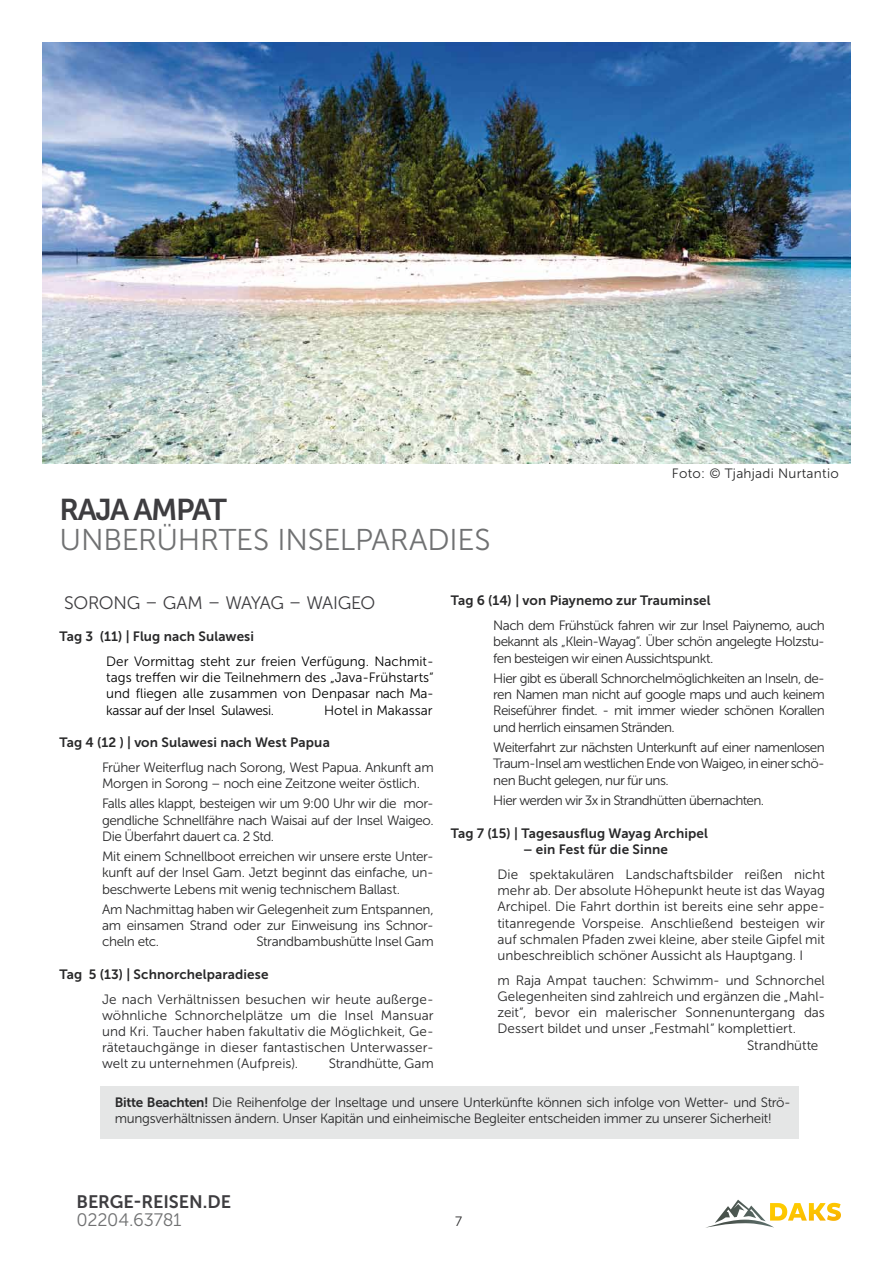
<style>
.page{position:relative;width:893px;height:1263px;background:#fff}
.page>*{position:absolute;margin:0;border:0;box-sizing:border-box;transform-origin:0 0}
.t1{font:30px "Museo Sans 300";letter-spacing:-.005em;color:#707172}
.t2{font:30px "Museo Sans 700";letter-spacing:-.05em;color:#3e3d40}
.t3{font:18px "Museo Sans 300";color:#3e3d40}
.t4{font:18px "Museo Sans 700";letter-spacing:-.005em;color:#3e3d40}
.t5{font:18px "Museo Sans 300";letter-spacing:-.015em;color:#707172}
.t6{font:13.5px/16.2px "Museo Sans 300";letter-spacing:-.02em;color:#282829;text-align:justify}
.t7{font:13.5px/16.2px "Museo Sans 300";color:#000;text-align:justify}
.t8{font:13.5px "Museo Sans 700";letter-spacing:.005em;color:#282829}
.t9{font:13.5px "Museo Sans 300";color:#282829}
.t10{font:13.5px "Museo Sans 300";letter-spacing:-.04em;color:#282829}
.t11{font:13.5px "Museo Sans 300";letter-spacing:.02em;color:#282829}
.s1{font-family:"Museo Sans 700"}
</style>
<div class="page">
<svg style="left:706px;top:1199px;width:135px;height:29px"></svg>
<div style="left:100px;top:1086px;width:698px;height:52px;background:#e5e6e6"></div>
<img style="left:43px;top:43px;width:807px;height:420px">
<h1 class="t2" style="left:60px;top:493px;width:169px">Raja Ampat</h1>
<h1 class="t1" style="left:60px;top:523px;width:20px">Unberü</h1>
<h1 class="t1" style="left:178px;top:523px;width:126px">hrtes Inselpara</h1>
<h1 class="t1" style="left:428px;top:523px;width:36px">dies</h1>
<p class="t11" style="left:672px;top:466px;width:168px">Foto: © Tjahjadi Nurtantio</p>
<h2 class="t3" style="left:64px;top:593px;width:24px">Sorong</h2>
<h2 class="t3" style="left:145px;top:593px;width:108px">– ga m – Wayag</h2>
<h2 class="t3" style="left:289px;top:593px;width:46px">– Waigeo</h2>
<p class="t8" style="left:60px;top:629px;width:196px">Tag 3 (11) | Flug nach Sulawesi</p>
<p class="t7" style="left:106px;top:653px;width:329px">Der Vormittag steht zur freien Verfügung. Nachmit&shy;tags treffen wir die Teilnehmern des „Java-Frühstarts“ und fliegen alle zusammen von Denpasar nach Ma&shy;kassar auf der Insel Sulawesi.</p>
<p class="t7" style="left:324px;top:702px;width:110px">Hotel in Makassar</p>
<p class="t8" style="left:60px;top:735px;width:272px">Tag 4 (12 ) | von Sulawesi nach West Papua</p>
<p class="t6" style="left:102px;top:759px;width:333px">Früher Weiterflug nach Sorong, West Papua. Ankunft am<br>Morgen in Sorong – noch eine Zeitzone weiter östlich.</p>
<p class="t6" style="left:102px;top:796px;width:333px">Falls alles klappt, besteigen wir um 9:00 U hr wir die mor&shy;gendliche Schnellfähre nach Waisai auf der Insel Waigeo.<br>Die Überfahrt dauert ca. 2 Std.</p>
<p class="t6" style="left:102px;top:848px;width:333px">M it einem Schnellboot erreichen wir unsere erste U nter&shy;kunft auf der Insel Gam. Jetzt beginnt das einfache, un&shy;beschwerte Lebens mit wenig technischem Ballast.</p>
<p class="t6" style="left:102px;top:901px;width:333px">Am Nachmittag haben wir Gelegenheit zum Entspannen, am einsamen Strand oder zur Einweisung ins Schnor&shy;cheln etc.</p>
<p class="t6" style="left:256px;top:934px;width:179px">Strandbambushütte Insel Gam</p>
<p class="t8" style="left:60px;top:967px;width:211px">Tag 5 (13) | Schnorchelparadiese</p>
<p class="t6" style="left:102px;top:991px;width:333px">Je nach Verhältnissen besuchen wir heute außerge&shy;wöhnliche Schnorchelplätze um die Insel Mansuar und Kri. Taucher haben fakultativ die Möglichkeit, Ge&shy;rätetauchgänge in dieser fantastischen U nterwasser&shy;welt zu unternehmen (Aufpreis).</p>
<p class="t6" style="left:329px;top:1056px;width:106px">Strandhütte, Gam</p>
<p class="t8" style="left:451px;top:593px;width:261px">Tag 6 (14) | von Piaynemo zur Trauminsel</p>
<p class="t6" style="left:493px;top:617px;width:333px">Nach dem Frühstück fahren wir zur Insel Paiynemo, auch bekannt als „Klein-Wayag“. Über schön angelegte H olzstu&shy;fen besteigen wir einen Aussichtspunkt.</p>
<p class="t6" style="left:493px;top:670px;width:333px">H ier gibt es überall Schnorchelmöglichkeiten an Inseln, de&shy;ren Namen man nicht auf google maps und auch keinem Reiseführer findet. - mit immer wieder schönen Korallen und herrlich einsamen Stränden.</p>
<p class="t6" style="left:493px;top:739px;width:333px">Weiterfahrt zur nächsten U nterkunft auf einer namenlosen Traum-Insel am westlichen Ende von Waigeo, in einer schö&shy;nen Bucht gelegen, nur für uns.</p>
<p class="t10" style="left:493px;top:793px;width:272px">H ier werden wir 3x in Strandhütten übernachten.</p>
<p class="t8" style="left:451px;top:826px;width:259px">Tag 7 (15) | Tagesausflug Wayag Archipel</p>
<p class="t8" style="left:523px;top:842px;width:146px">– ein Fest für die Sinne</p>
<p class="t6" style="left:497px;top:866px;width:329px">Die spektakulären Landschaftsbilder reißen nicht mehr ab. Der absolute Höhepunkt heute ist das Wayag Archipel. Die Fahrt dorthin ist bereits eine sehr appe&shy;titanregende Vorspeise. Anschließend besteigen wir auf schmalen Pfaden zwei kleine, aber steile Gipfel mit unbeschreiblich schöner Aussicht als Hauptgang. I</p>
<p class="t9" style="left:497px;top:973px;width:329px">m Raja Ampat tauchen: Schwimm- und Schnorchel</p>
<p class="t6" style="left:497px;top:988px;width:329px">Gelegenheiten sind zahlreich und ergänzen die „Mahl-</p>
<p class="t9" style="left:497px;top:1005px;width:329px">zeit“, bevor ein malerischer Sonnenuntergang das</p>
<p class="t9" style="left:497px;top:1021px;width:300px">Dessert bildet und unser „Festmahl“ komplettiert.</p>
<p class="t6" style="left:747px;top:1037px;width:73px">Strandhütte</p>
<p class="t6" style="left:115px;top:1094px;width:678px"><span class="s1">Bitte Beachten!</span> D ie Reihenfolge der Inseltage und unsere U nterkünfte können sich infolge von Wetter- und Strö&shy;mungsverhältnissen ändern. U nser Kapitän und einheimische Begleiter entscheiden immer zu unserer Sicherheit!</p>
<h2 class="t4" style="left:77px;top:1192px;width:104px">BERGE-REISEN</h2>
<h2 class="t4" style="left:203px;top:1192px;width:30px">.de</h2>
<h2 class="t5" style="left:77px;top:1210px;width:107px">02204.63781</h2>
<p class="t6" style="left:455px;top:1214px;width:9px">7</p>
</div>
